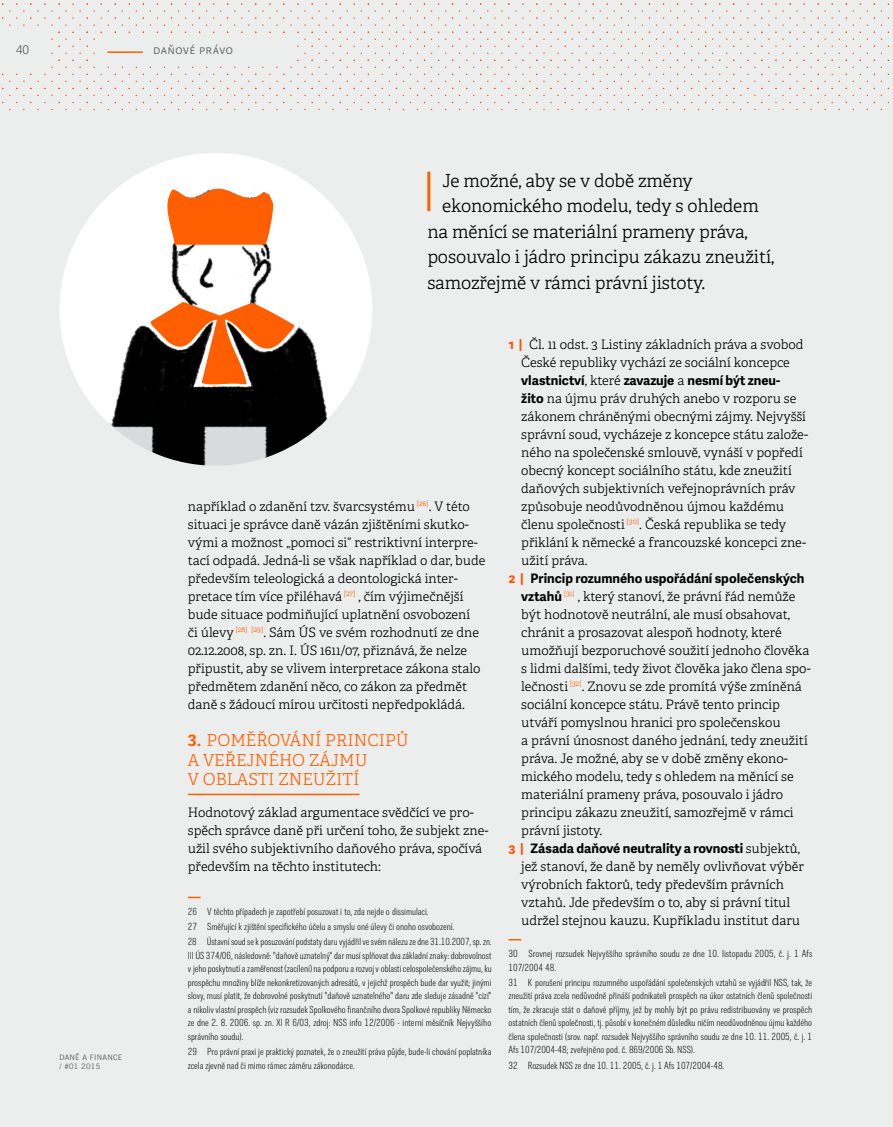
<style>
.page{position:relative;width:893px;height:1127px;background:#eceded}
.page>*{position:absolute;margin:0;border:0;box-sizing:border-box;transform-origin:0 0}
.t1{font:300 18px "Adelle";letter-spacing:-.005em;color:#000}
.t2{font:300 16.5px "Adelle";color:#ff5f00}
.t3{font:300 13.05px/18px "Adelle";color:#000}
.t4{font:700 13.05px "Adelle Sans";color:#000}
.t5{font:300 12px "Adelle Sans";letter-spacing:.06em;color:#58585a}
.t6{font:100 10.2px/13.5px "Trilon Cond";color:#000}
.t7{font:7.5px/9px "Trade Gothic LT Com";letter-spacing:.03em;color:#58585a}
.s1{font-weight:700}
.s2{font-family:"Adelle Sans";font-weight:700;color:#ff5000}
.s3{font-family:"Adelle";font-weight:300}
.s4{font-family:"Adelle Sans";font-weight:700}
.s5{color:#ff5000}
</style>
<div class="page">
<hr style="left:188px;top:794px;width:172px;height:1px;background:#ff5f00">
<svg style="left:188px;top:897px;width:13px;height:1px"></svg>
<svg style="left:508px;top:939px;width:13px;height:1px"></svg>
<svg style="left:754px;top:3px;width:86px;height:37px"></svg>
<svg style="left:733px;top:3px;width:8px;height:37px"></svg>
<svg style="left:705px;top:3px;width:8px;height:37px"></svg>
<svg style="left:677px;top:3px;width:8px;height:37px"></svg>
<svg style="left:592px;top:3px;width:9px;height:37px"></svg>
<svg style="left:501px;top:3px;width:86px;height:37px"></svg>
<svg style="left:480px;top:3px;width:8px;height:37px"></svg>
<svg style="left:452px;top:3px;width:8px;height:37px"></svg>
<svg style="left:255px;top:3px;width:93px;height:37px"></svg>
<svg style="left:227px;top:3px;width:8px;height:30px"></svg>
<svg style="left:199px;top:3px;width:8px;height:30px"></svg>
<svg style="left:2px;top:3px;width:93px;height:37px"></svg>
<hr style="left:427px;top:172px;width:3px;height:39px;background:#ff5f00">
<img style="left:60px;top:153px;width:312px;height:313px">
<svg style="left:159px;top:186px;width:115px;height:59px;background:#fe853d"></svg>
<svg style="left:147px;top:302px;width:148px;height:85px;background:#9e5c35"></svg>
<div style="left:0;top:27px;width:51px;height:45px;background:#eceded"></div>
<div style="left:100px;top:37px;width:192px;height:29px;background:#eceded"></div>
<hr style="left:107px;top:51px;width:36px;height:2px;background:#ff5f00">
<p class="t5" style="left:16px;top:41px;width:15px">40</p>
<p class="t5" style="left:153px;top:41px;width:81px">daňové právo</p>
<h1 class="t1" style="left:442px;top:169px;width:252px">Je možné, aby se v době změny</h1>
<h1 class="t1" style="left:442px;top:195px;width:318px">ekonomického modelu, tedy s ohledem</h1>
<h1 class="t1" style="left:427px;top:220px;width:322px">na měnící se materiální prameny práva,</h1>
<h1 class="t1" style="left:427px;top:246px;width:349px">posouvalo i jádro principu zákazu zneužití,</h1>
<h1 class="t1" style="left:427px;top:271px;width:279px">samozřejmě v rámci právní jistoty.</h1>
<p class="t7" style="left:60px;top:1052px;width:64px">DANĚ A FINANCE / #01 2015</p>
<p class="t3" style="left:188px;top:497px;width:299px">například o zdanění tzv. švarcsystému <sup>[26]</sup>. V této situaci je správce daně vázán zjištěními skutko&shy;vými a možnost „pomoci si“ restriktivní interpre&shy;tací odpadá. Jedná-li se však například o dar, bude především teleologická a deontologická inter&shy;pretace tím více přiléhavá <sup>[27]</sup> , čím výjimečnější bude situace podmiňující uplatnění osvobození<br>či úlevy <sup>[28]</sup> <sup>[29]</sup>. Sám ÚS ve svém rozhodnutí ze dne 02.12.2008, sp. zn. I. ÚS 1611/07, přiznává, že nelze připustit, aby se vlivem interpretace zákona stalo předmětem zdanění něco, co zákon za předmět daně s žádoucí mírou určitosti nepředpokládá.</p>
<p class="t2" style="left:188px;top:730px;width:81px"><span class="s1">3.</span> Poměřov</p>
<p class="t2" style="left:290px;top:730px;width:47px">ání prin</p>
<p class="t2" style="left:367px;top:730px;width:43px">cipů</p>
<p class="t2" style="left:188px;top:750px;width:11px">aveřejn</p>
<p class="t2" style="left:268px;top:750px;width:76px">ého zájmu</p>
<p class="t2" style="left:188px;top:769px;width:50px">voblasti</p>
<p class="t2" style="left:278px;top:769px;width:13px">zneu</p>
<p class="t2" style="left:326px;top:769px;width:35px">žití</p>
<p class="t3" style="left:188px;top:803px;width:302px">Hodnotový základ argumentace svědčící ve pro&shy;spěch správce daně při určení toho, že subjekt zne&shy;užil svého subjektivního daňového práva, spočívá především na těchto institutech:</p>
<p class="t6" style="left:188px;top:904px;width:305px;line-height:15.3px">26 V těchto případech je zapotřebí posuzovat i to, zda nejde o dissimulaci.<br>27 Směřující k zjištění specifického účelu a smyslu oné úlevy či onoho osvobození.<br>28 Ústavní soud se k posuzování podstaty daru vyjádřil ve svém nálezu ze dne 31.10.2007, sp. zn.</p>
<p class="t6" style="left:188px;top:949px;width:305px;text-align:justify">III ÚS 374/06, následovně: "daňově uznatelný" dar musí splňovat dva základní znaky: dobrovolnost v jeho poskytnutí a zaměřenost (zacílení) na podporu a rozvoj v oblasti celospolečenského zájmu, ku prospěchu množiny blíže nekonkretizovaných adresátů, v jejichž prospěch bude dar využit; jinými slovy, musí platit, že dobrovolné poskytnutí "daňově uznatelného" daru zde sleduje zásadně "cizí" a nikoliv vlastní prospěch (viz rozsudek Spolkového finančního dvora Spolkové republiky Německo ze dne 2. 8. 2006. sp. zn. XI R 6/03, zdroj: NSS info 12/2006 - interní měsíčník Nejvyššího správního soudu).</p>
<p class="t6" style="left:188px;top:1045px;width:305px">29 Pro právní praxi je praktický poznatek, že o zneužití práva půjde, bude-li chování poplatníka zcela zjevně nad či mimo rámec záměru zákonodárce.</p>
<p class="t3" style="left:508px;top:335px;width:296px;text-align:center"><span class="s2">1 |</span> Čl. 11 odst. 3 Listiny základních práva a svobod<br>České republiky vychází ze sociální koncepce</p>
<p class="t4" style="left:521px;top:370px;width:260px">vlastnictví<span class="s3">, které</span> zavazuje <span class="s3">a</span> nesmí být zneu-</p>
<p class="t3" style="left:521px;top:389px;width:288px"><span class="s4">žito</span> na újmu práv druhých anebo v rozporu se zákonem chráněnými obecnými zájmy. Nejvyšší správní soud, vycházeje z koncepce státu založe&shy;ného na společenské smlouvě, vynáší v popředí obecný koncept sociálního státu, kde zneužití daňových subjektivních veřejnoprávních práv způsobuje neodůvodněnou újmou každému členu společnosti <sup>[30]</sup>. Česká republika se tedy přiklání k německé a francouzské koncepci zne&shy;užití práva.</p>
<p class="t4" style="left:508px;top:568px;width:297px"><span class="s5">2 |</span> Princip rozumného uspořádání společenských</p>
<p class="t3" style="left:521px;top:587px;width:291px"><span class="s4">vztahů</span> <sup>[31]</sup> , který stanoví, že právní řád nemůže být hodnotově neutrální, ale musí obsahovat, chránit a prosazovat alespoň hodnoty, které umožňují bezporuchové soužití jednoho člověka s lidmi dalšími, tedy život člověka jako člena spo&shy;lečnosti <sup>[32]</sup>. Znovu se zde promítá výše zmíněná sociální koncepce státu. Právě tento princip utváří pomyslnou hranici pro společenskou<br>a právní únosnost daného jednání, tedy zneužití práva. Je možné, aby se v době změny ekono&shy;mického modelu, tedy s ohledem na měnící se materiální prameny práva, posouvalo i jádro principu zákazu zneužití, samozřejmě v rámci právní jistoty.</p>
<p class="t4" style="left:508px;top:838px;width:293px"><span class="s5">3 |</span> Zásada daňové neutrality a rovnosti <span class="s3">subjektů,</span></p>
<p class="t3" style="left:521px;top:857px;width:284px">jež stanoví, že daně by neměly ovlivňovat výběr výrobních faktorů, tedy především právních vztahů. Jde především o to, aby si právní titul udržel stejnou kauzu. Kupříkladu institut daru</p>
<p class="t6" style="left:508px;top:947px;width:305px">30 Srovnej rozsudek Nejvyššího správního soudu ze dne 10. listopadu 2005, č. j. 1 Afs<br>107/2004 48.</p>
<p class="t6" style="left:508px;top:976px;width:305px;text-align:justify">31 K porušení principu rozumného uspořádání společenských vztahů se vyjádřil NSS, tak, že zneužití práva zcela nedůvodně přináší podnikateli prospěch na úkor ostatních členů společnosti tím, že zkracuje stát o daňové příjmy, jež by mohly být po právu redistribuovány ve prospěch ostatních členů společnosti, tj. působí v konečném důsledku ničím neodůvodněnou újmu každého člena společnosti (srov. např. rozsudek Nejvyššího správního soudu ze dne 10. 11. 2005, č. j. 1<br>Afs 107/2004-48; zveřejněno pod. č. 869/2006 Sb. NSS).</p>
<p class="t6" style="left:508px;top:1059px;width:217px">32 Rozsudek NSS ze dne 10. 11. 2005, č. j. 1 Afs 107/2004-48.</p>
</div>
